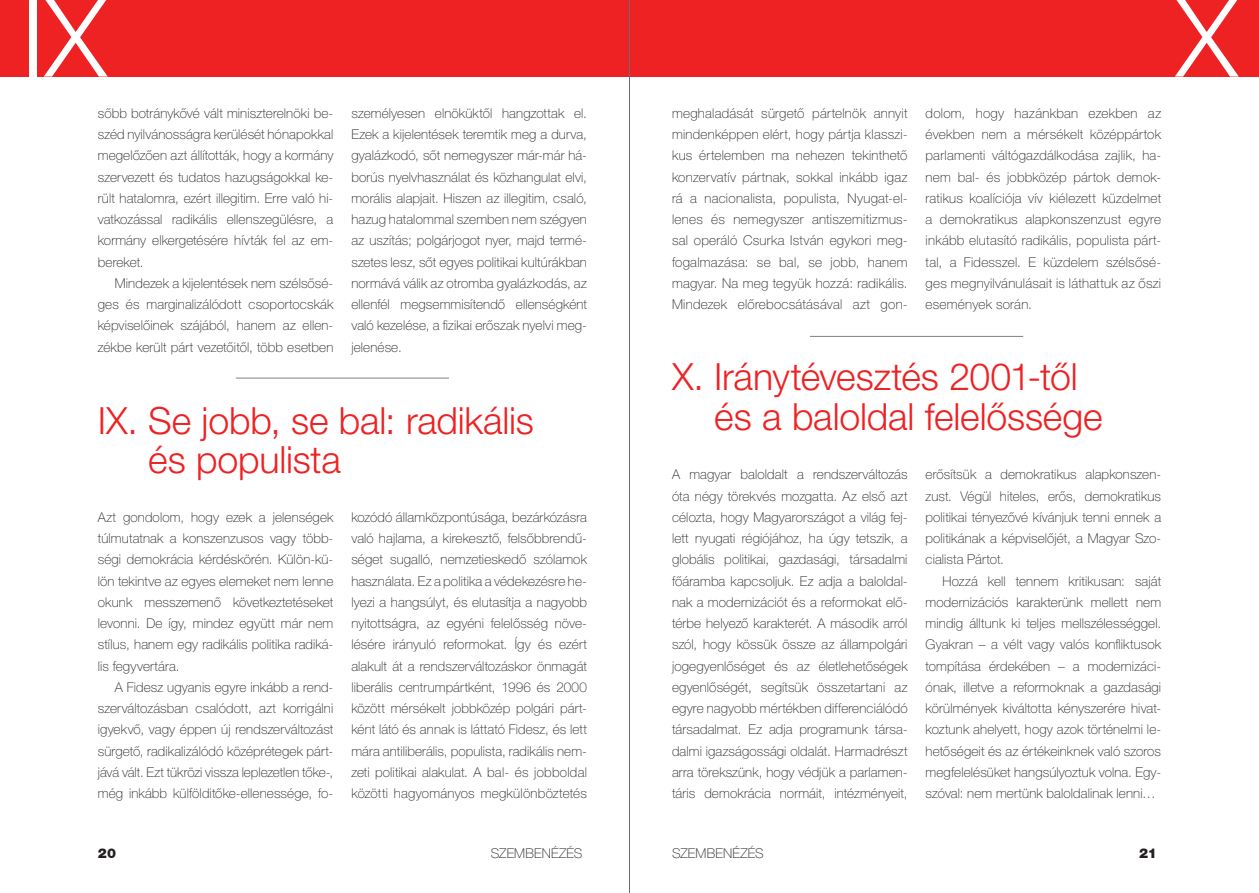
<style>
.page{position:relative;width:1259px;height:893px;background:#fff}
.page>*{position:absolute;margin:0;border:0;box-sizing:border-box;transform-origin:0 0}
.t1{font:107.25px "Helvetica Neue LT Std Lt HU";color:#fff}
.t2{font:37.5px/39px "Helvetica Neue LT Std Lt HU";letter-spacing:-.005em;color:#ee2123}
.t3{font:13.5px/21.3px "Helvetica Neue LT Std Th HU";letter-spacing:.01em;color:#231f20;text-align:justify}
.t4{font:13.5px "Helvetica Neue LT Std Blk HU";color:#231f20}
</style>
<div class="page">
<div style="left:0;top:0;width:629px;height:77px;background:#ee2123"></div>
<div style="left:629px;top:0;width:630px;height:77px;background:#ee2123"></div>
<hr style="left:810px;top:336px;width:213px;height:1px;background:#808285">
<hr style="left:236px;top:378px;width:213px;height:1px;background:#808285">
<hr style="left:629px;top:0;width:1px;height:893px;background:#6c6d70">
<h1 class="t1" style="left:21px;top:-27px;width:87px">IX</h1>
<h1 class="t1" style="left:1176px;top:-27px;width:63px">X</h1>
<p class="t3" style="left:98px;top:102px;width:237px">sőbb botránykővé vált miniszterelnöki be&shy;széd nyilvánosságra kerülését hónapokkal megelőzően azt állították, hogy a kormány szervezett és tudatos hazugságokkal ke&shy;rült hatalomra, ezért illegitim. Erre való hi&shy;vatkozással radikális ellenszegülésre, a kormány elkergetésére hívták fel az em&shy;bereket.</p>
<p class="t3" style="left:98px;top:272px;width:237px;text-indent:17px">Mindezek a kijelentések nem szélsősé&shy;ges és marginalizálódott csoportocskák képviselőinek szájából, hanem az ellen&shy;zékbe került párt vezetőitől, több esetben</p>
<p class="t3" style="left:351px;top:102px;width:237px">személyesen elnöküktől hangzottak el.<br>Ezek a kijelentések teremtik meg a durva, gyalázkodó, sőt nemegyszer már-már há&shy;borús nyelvhasználat és közhangulat elvi, morális alapjait. Hiszen az illegitim, csaló, hazug hatalommal szemben nem szégyen az uszítás; polgárjogot nyer, majd termé&shy;szetes lesz, sőt egyes politikai kultúrákban normává válik az otromba gyalázkodás, az ellenfél megsemmisítendő ellenségként való kezelése, a fizikai erőszak nyelvi meg&shy;jelenése.</p>
<h2 class="t2" style="left:148px;top:400px;width:387px;text-indent:-50px">IX. Se jobb, se bal: radikális és populista</h2>
<p class="t3" style="left:98px;top:506px;width:237px">Azt gondolom, hogy ezek a jelenségek túlmutatnak a konszenzusos vagy több&shy;ségi demokrácia kérdéskörén. Külön-kü&shy;lön tekintve az egyes elemeket nem lenne okunk messzemenő következtetéseket levonni. De így, mindez együtt már nem stílus, hanem egy radikális politika radiká&shy;lis fegyvertára.</p>
<p class="t3" style="left:98px;top:676px;width:237px;text-indent:17px">A Fidesz ugyanis egyre inkább a rend&shy;szerváltozásban csalódott, azt korrigálni igyekvő, vagy éppen új rendszerváltozást sürgető, radikalizálódó középrétegek párt&shy;jává vált. Ezt tükrözi vissza leplezetlen tőke-, még inkább külfölditőke-ellenessége, fo-</p>
<p class="t3" style="left:351px;top:506px;width:237px">kozódó államközpontúsága, bezárkózásra való hajlama, a kirekesztő, felsőbbrendű&shy;séget sugalló, nemzetieskedő szólamok használata. Ez a politika a védekezésre he&shy;lyezi a hangsúlyt, és elutasítja a nagyobb nyitottságra, az egyéni felelősség növe&shy;lésére irányuló reformokat. Így és ezért alakult át a rendszerváltozáskor önmagát liberális centrumpártként, 1996 és 2000 között mérsékelt jobbközép polgári párt&shy;ként látó és annak is láttató Fidesz, és lett mára antiliberális, populista, radikális nem&shy;zeti politikai alakulat. A bal- és jobboldal közötti hagyományos megkülönböztetés</p>
<p class="t3" style="left:672px;top:102px;width:237px">meghaladását sürgető pártelnök annyit mindenképpen elért, hogy pártja klasszi&shy;kus értelemben ma nehezen tekinthető konzervatív pártnak, sokkal inkább igaz rá a nacionalista, populista, Nyugat-el&shy;lenes és nemegyszer antiszemitizmus&shy;sal operáló Csurka István egykori meg&shy;fogalmazása: se bal, se jobb, hanem magyar. Na meg tegyük hozzá: radikális.<br>Mindezek előrebocsátásával azt gon-</p>
<p class="t3" style="left:925px;top:102px;width:237px">dolom, hogy hazánkban ezekben az években nem a mérsékelt középpártok parlamenti váltógazdálkodása zajlik, ha&shy;nem bal- és jobbközép pártok demok&shy;ratikus koalíciója vív kiélezett küzdelmet a demokratikus alapkonszenzust egyre inkább elutasító radikális, populista párt&shy;tal, a Fidesszel. E</p>
<p class="t3" style="left:925px;top:251px;width:237px;text-indent:118px">küzdelem szélsősé&shy;ges megnyilvánulásait is láthattuk az őszi események során.</p>
<h2 class="t2" style="left:714px;top:357px;width:390px;text-indent:-42px">X. Iránytévesztés 2001-től és a baloldal felelőssége</h2>
<p class="t3" style="left:672px;top:464px;width:237px">A magyar baloldalt a rendszerváltozás óta négy törekvés mozgatta. Az első azt célozta, hogy Magyarországot a világ fej&shy;lett nyugati régiójához, ha úgy tetszik, a globális politikai, gazdasági, társadalmi főáramba kapcsoljuk. Ez adja a baloldal&shy;nak a modernizációt és a reformokat elő&shy;térbe helyező karakterét. A második arról szól, hogy kössük össze az állampolgári jogegyenlőséget és az életlehetőségek egyenlőségét, segítsük összetartani az egyre nagyobb mértékben differenciálódó társadalmat. Ez adja programunk társa&shy;dalmi igazságossági oldalát. Harmadrészt arra törekszünk, hogy védjük a parlamen&shy;táris demokrácia normáit, intézményeit,</p>
<p class="t3" style="left:925px;top:464px;width:237px">erősítsük a demokratikus alapkonszen&shy;zust. Végül hiteles, erős, demokratikus politikai tényezővé kívánjuk tenni ennek a politikának a képviselőjét, a Magyar Szo&shy;cialista Pártot.</p>
<p class="t3" style="left:925px;top:570px;width:237px;text-indent:17px">Hozzá kell tennem kritikusan: saját modernizációs karakterünk mellett nem mindig álltunk ki teljes mellszélességgel.<br>Gyakran – a vélt vagy valós konfliktusok tompítása érdekében – a modernizáci&shy;ónak, illetve a reformoknak a gazdasági körülmények kiváltotta kényszerére hivat&shy;koztunk ahelyett, hogy azok történelmi le&shy;hetőségeit és az értékeinknek való szoros megfelelésüket hangsúlyoztuk volna. Egy&shy;szóval: nem mertünk baloldalinak lenni…</p>
<p class="t4" style="left:98px;top:846px;width:20px">20</p>
<p class="t3" style="left:491px;top:843px;width:91px">Szemb en ézés</p>
<p class="t3" style="left:672px;top:843px;width:89px">Szemb en ézés</p>
<p class="t4" style="left:1139px;top:846px;width:19px">21</p>
</div>
